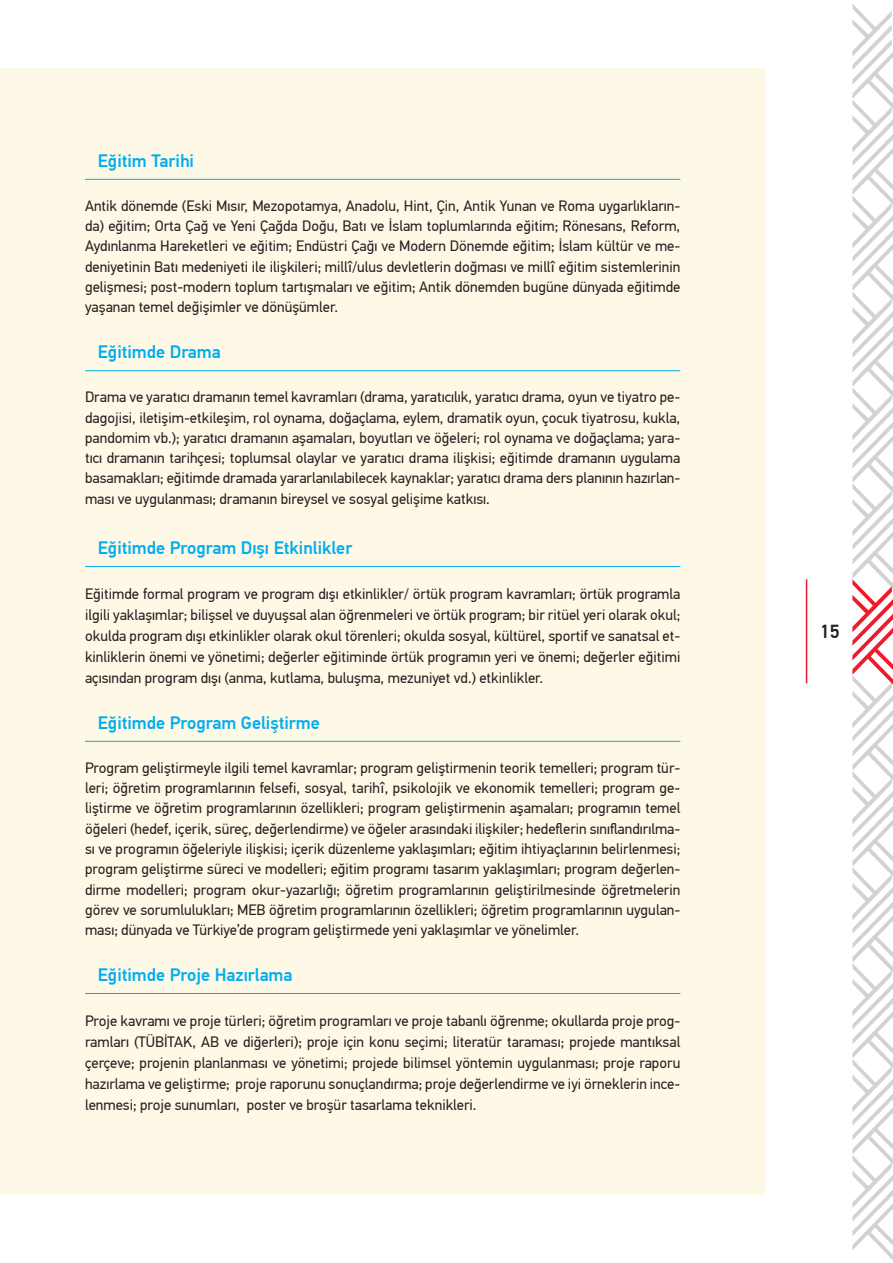
<style>
.page{position:relative;width:893px;height:1263px;background:#fff}
.page>*{position:absolute;margin:0;border:0;box-sizing:border-box;transform-origin:0 0}
.t1{font:500 18.9px "PF Din Text Pro";color:#231f20}
.t2{font:500 18px "PF Din Text Pro";color:#00aeef}
.t3{font:15px/20.2px "PF Din Text Pro";color:#231f20;text-align:justify}
</style>
<div class="page">
<div style="left:0;top:68px;width:765px;height:1127px;background:#fef8e6"></div>
<svg style="left:852px;top:4px;width:41px;height:1256px"></svg>
<hr style="left:806px;top:579px;width:1px;height:104px;background:#ee1b2d">
<hr style="left:85px;top:179px;width:595px;height:1px;background:#00aeef">
<hr style="left:85px;top:370px;width:595px;height:1px;background:#00aeef">
<hr style="left:85px;top:566px;width:595px;height:1px;background:#00aeef">
<hr style="left:85px;top:741px;width:595px;height:1px;background:#00aeef">
<hr style="left:85px;top:993px;width:595px;height:1px;background:#00aeef">
<p class="t2" style="left:98px;top:150px;width:98px">Eğitim Tarihi</p>
<p class="t3" style="left:85px;top:196px;width:597px">Antik dönemde (Eski Mısır, Mezopotamya, Anadolu, Hint, Çin, Antik Yunan ve Roma uygarlıkların&shy;da) eğitim; Orta Çağ ve Yeni Çağda Doğu, Batı ve İslam toplumlarında eğitim; Rönesans, Reform, Aydınlanma Hareketleri ve eğitim; Endüstri Çağı ve Modern Dönemde eğitim; İslam kültür ve me&shy;deniyetinin Batı medeniyeti ile ilişkileri; millî/ulus devletlerin doğması ve millî eğitim sistemlerinin gelişmesi; post-modern toplum tartışmaları ve eğitim; Antik dönemden bugüne dünyada eğitimde yaşanan temel değişimler ve dönüşümler.</p>
<p class="t2" style="left:98px;top:341px;width:125px">Eğitimde Drama</p>
<p class="t3" style="left:85px;top:387px;width:597px">Drama ve yaratıcı dramanın temel kavramları (drama, yaratıcılık, yaratıcı drama, oyun ve tiyatro pe&shy;dagojisi, iletişim-etkileşim, rol oynama, doğaçlama, eylem, dramatik oyun, çocuk tiyatrosu, kukla, pandomim vb.); yaratıcı dramanın aşamaları, boyutları ve öğeleri; rol oynama ve doğaçlama; yara&shy;tıcı dramanın tarihçesi; toplumsal olaylar ve yaratıcı drama ilişkisi; eğitimde dramanın uygulama basamakları; eğitimde dramada yararlanılabilecek kaynaklar; yaratıcı drama ders planının hazırlan&shy;ması ve uygulanması; dramanın bireysel ve sosyal gelişime katkısı.</p>
<p class="t2" style="left:98px;top:537px;width:256px">Eğitimde Program Dışı Etkinlikler</p>
<p class="t3" style="left:85px;top:583px;width:597px;line-height:21px">Eğitimde formal program ve program dışı etkinlikler/ örtük program kavramları; örtük programla ilgili yaklaşımlar; bilişsel ve duyuşsal alan öğrenmeleri ve örtük program; bir ritüel yeri olarak okul; okulda program dışı etkinlikler olarak okul törenleri; okulda sosyal, kültürel, sportif ve sanatsal et&shy;kinliklerin önemi ve yönetimi; değerler eğitiminde örtük programın yeri ve önemi; değerler eğitimi açısından program dışı (anma, kutlama, buluşma, mezuniyet vd.) etkinlikler.</p>
<p class="t2" style="left:98px;top:712px;width:224px">Eğitimde Program Geliştirme</p>
<p class="t3" style="left:85px;top:758px;width:597px">Program geliştirmeyle ilgili temel kavramlar; program geliştirmenin teorik temelleri; program tür&shy;leri; öğretim programlarının felsefi, sosyal, tarihî, psikolojik ve ekonomik temelleri; program ge&shy;liştirme ve öğretim programlarının özellikleri; program geliştirmenin aşamaları; programın temel öğeleri (hedef, içerik, süreç, değerlendirme) ve öğeler arasındaki ilişkiler; hedeflerin sınıflandırılma&shy;sı ve programın öğeleriyle ilişkisi; içerik düzenleme yaklaşımları; eğitim ihtiyaçlarının belirlenmesi; program geliştirme süreci ve modelleri; eğitim programı tasarım yaklaşımları; program değerlen&shy;dirme modelleri; program okur-yazarlığı; öğretim programlarının geliştirilmesinde öğretmelerin görev ve sorumlulukları; MEB öğretim programlarının özellikleri; öğretim programlarının uygulan&shy;ması; dünyada ve Türkiye’de program geliştirmede yeni yaklaşımlar ve yönelimler.</p>
<p class="t2" style="left:98px;top:964px;width:196px">Eğitimde Proje Hazırlama</p>
<p class="t3" style="left:85px;top:1010px;width:597px;line-height:21px">Proje kavramı ve proje türleri; öğretim programları ve proje tabanlı öğrenme; okullarda proje prog&shy;ramları (TÜBİTAK, AB ve diğerleri); proje için konu seçimi; literatür taraması; projede mantıksal çerçeve; projenin planlanması ve yönetimi; projede bilimsel yöntemin uygulanması; proje raporu hazırlama ve geliştirme; proje raporunu sonuçlandırma; proje değerlendirme ve iyi örneklerin ince&shy;lenmesi; proje sunumları, poster ve broşür tasarlama teknikleri.</p>
<p class="t1" style="left:820px;top:620px;width:21px">15</p>
</div>
